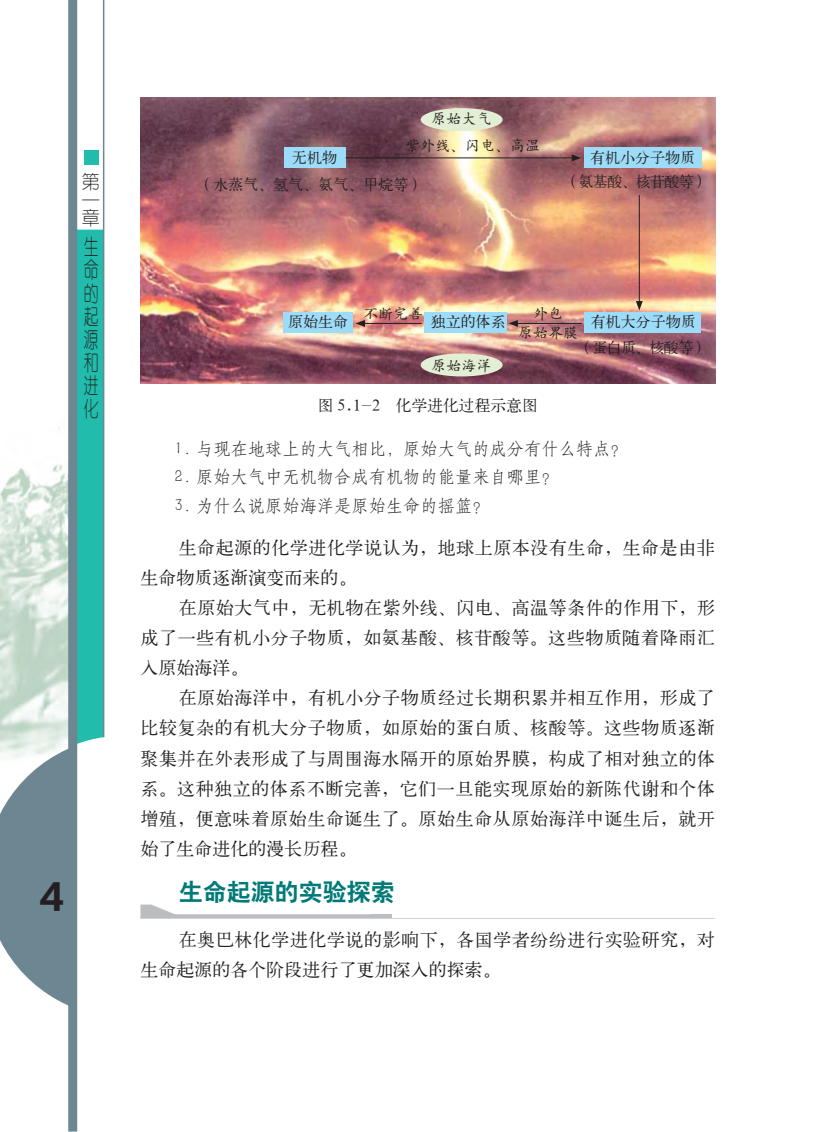
<style>
.page{position:relative;width:813px;height:1132px;background:#fff}
.page>*{position:absolute;margin:0;border:0;box-sizing:border-box;transform-origin:0 0}
.t1{font:33px "FZLTTHJW GB1 0";color:#231f20}
.t2{font:24px "H Yb 2 gj";color:#007a78}
.t3{font:21px/23.1px "FZY1 JW GB1 0";color:#231f20;text-align:justify;scale:.7 1}
.t4{font:18px/30px "H Ya 1 gj";letter-spacing:.03em;color:#231f20}
.t5{font:18px/18px "FZY1 JW GB1 0";color:#231f20;text-align:justify}
.t6{font:17.25px "H Yd 1 gj";color:#231f20}
.t7{font:15.75px "H Ya 1 gj";color:#231f20}
.t8{font:15px "H Ya 1 gj";color:#231f20}
.t9{font:15px/19.5px "H Yc 1 gj";color:#231f20;text-align:center}
</style>
<div class="page">
<hr style="left:103px;top:0;width:1px;height:737px;background:#6c8692">
<svg style="left:0;top:229px;width:104px;height:779px"></svg>
<div style="left:68px;top:0;width:9px;height:1131px;background:#6c8692"></div>
<div style="left:84px;top:150px;width:15px;height:14px;background:#22bcac"></div>
<img style="left:140px;top:98px;width:574px;height:285px">
<div style="left:424px;top:312px;width:83px;height:20px;background:#9cdcf8"></div>
<div style="left:583px;top:148px;width:117px;height:20px;background:#9cdcf8"></div>
<div style="left:584px;top:312px;width:116px;height:20px;background:#9cdcf8"></div>
<div style="left:284px;top:148px;width:61px;height:20px;background:#9cdcf8"></div>
<div style="left:283px;top:312px;width:70px;height:20px;background:#9cdcf8"></div>
<div style="left:371px;top:913px;width:20px;height:5px;background:#bcbdc0"></div>
<svg style="left:140px;top:904px;width:232px;height:13px"></svg>
<hr style="left:140px;top:917px;width:574px;height:1px;background:#d1d2d4">
<hr style="left:362px;top:323px;width:59px;height:1px;background:#231f20">
<svg style="left:355px;top:320px;width:10px;height:7px"></svg>
<hr style="left:515px;top:323px;width:66px;height:1px;background:#231f20">
<svg style="left:508px;top:320px;width:9px;height:7px"></svg>
<hr style="left:345px;top:157px;width:228px;height:1px;background:#231f20">
<svg style="left:571px;top:154px;width:10px;height:7px"></svg>
<hr style="left:638px;top:195px;width:1px;height:108px;background:#231f20">
<svg style="left:635px;top:301px;width:7px;height:9px"></svg>
<div style="left:420px;top:108px;width:82px;height:23px;background:#e2efd4;border-radius:50%"></div>
<div style="left:420px;top:353px;width:82px;height:23px;background:#e2efd4;border-radius:50%"></div>
<p class="t5" style="left:82px;top:173px;width:19px">第一章</p>
<p class="t3" style="left:84px;top:236px;width:22px">生命的起源和进化</p>
<h1 class="t1" style="left:40px;top:877px;width:26px">4</h1>
<p class="t9" style="left:431px;top:109px;width:61px">原始大气</p>
<p class="t9" style="left:405px;top:136px;width:136px">紫外线、闪电、高温</p>
<p class="t8" style="left:292px;top:150px;width:46px">无机物</p>
<p class="t8" style="left:590px;top:150px;width:106px">有机小分子物质</p>
<p class="t8" style="left:204px;top:177px;width:214px">( 水蒸气、氢气、氨气、甲烷等 )</p>
<p class="t8" style="left:570px;top:173px;width:132px">( 氨基酸、核苷酸等 )</p>
<p class="t9" style="left:363px;top:303px;width:61px">不断完善</p>
<p class="t9" style="left:518px;top:303px;width:61px">外包<br>原始界膜</p>
<p class="t8" style="left:288px;top:314px;width:61px">原始生命</p>
<p class="t8" style="left:430px;top:314px;width:76px">独立的体系</p>
<p class="t8" style="left:590px;top:314px;width:106px">有机大分子物质</p>
<p class="t8" style="left:584px;top:340px;width:118px">( 蛋白质、核酸等 )</p>
<p class="t9" style="left:431px;top:355px;width:61px">原始海洋</p>
<p class="t7" style="left:317px;top:397px;width:221px">图 5.1-2 化学进化过程示意图</p>
<p class="t6" style="left:174px;top:440px;width:454px">1. 与现在地球上的大气相比，原始大气的成分有什么特点？</p>
<p class="t6" style="left:174px;top:468px;width:385px">2. 原始大气中无机物合成有机物的能量来自哪里？</p>
<p class="t6" style="left:174px;top:497px;width:316px">3. 为什么说原始海洋是原始生命的摇篮？</p>
<p class="t4" style="left:140px;top:532px;width:575px;text-indent:38px">生命起源的化学进化学说认为，地球上原本没有生命，生命是由非生命物质逐渐演变而来的。</p>
<p class="t4" style="left:140px;top:592px;width:576px;text-align:justify;text-indent:38px">在原始大气中，无机物在紫外线、闪电、高温等条件的作用下，形成了一些有机小分子物质，如氨基酸、核苷酸等。这些物质随着降雨汇入原始海洋。</p>
<p class="t4" style="left:140px;top:682px;width:576px;text-align:justify;text-indent:38px">在原始海洋中，有机小分子物质经过长期积累并相互作用，形成了比较复杂的有机大分子物质，如原始的蛋白质、核酸等。这些物质逐渐聚集并在外表形成了与周围海水隔开的原始界膜，构成了相对独立的体系。这种独立的体系不断完善，它们一旦能实现原始的新陈代谢和个体增殖，便意味着原始生命诞生了。原始生命从原始海洋中诞生后，就开始了生命进化的漫长历程。</p>
<h2 class="t2" style="left:179px;top:879px;width:218px">生命起源的实验探索</h2>
<p class="t4" style="left:140px;top:923px;width:575px;text-indent:38px">在奥巴林化学进化学说的影响下，各国学者纷纷进行实验研究，对生命起源的各个阶段进行了更加深入的探索。</p>
</div>
